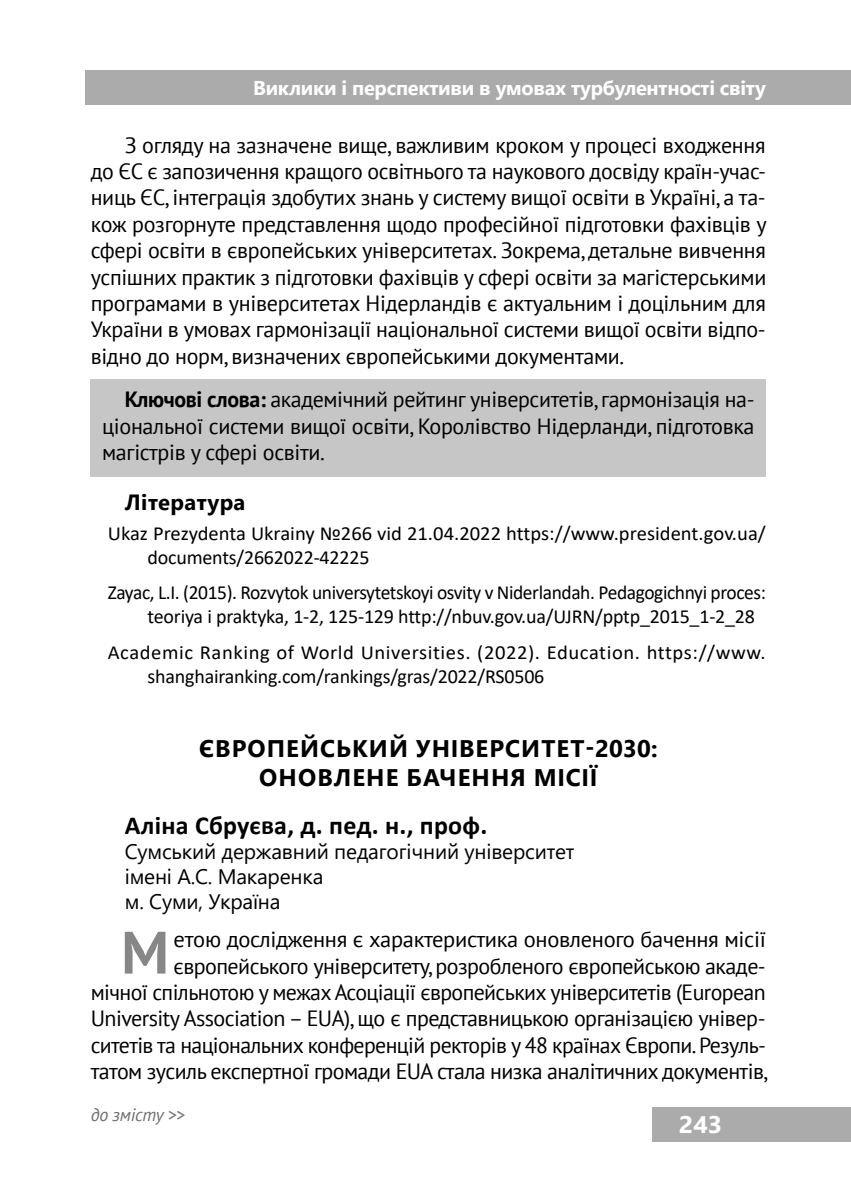
<style>
.page{position:relative;width:851px;height:1191px;background:#fff}
.page>*{position:absolute;margin:0;border:0;box-sizing:border-box;transform-origin:0 0}
.t1{font:700 59.8px "PT Sans";color:#878787}
.t2{font:700 26px "Calibri";letter-spacing:.01em;color:#000}
.t3{font:700 24px/28.8px "Segoe UI";letter-spacing:.045em;color:#000;text-align:center}
.t4{font:700 24px "Segoe UI";color:#fff;scale:1.05 1}
.t5{font:22px/26.4px "PT Sans";letter-spacing:-.025em;color:#000;text-align:justify}
.t6{font:700 22px "Segoe UI";letter-spacing:.02em;color:#000}
.t7{font:21px/25.2px "Segoe UI";letter-spacing:-.01em;color:#000}
.t8{font:20px/24px "Calibri";letter-spacing:-.01em;color:#000}
.t9{font:20px/24px "Calibri";letter-spacing:.02em;color:#000}
.t10{font:700 20px "Segoe UI";letter-spacing:-.015em;color:#fff}
.t11{font:italic 18px "PT Sans";letter-spacing:-.015em;color:#706f6f}
.s1{font-weight:700}
</style>
<div class="page">
<div style="left:85px;top:71px;width:765px;height:34px;background:#ababab"></div>
<div style="left:652px;top:1107px;width:198px;height:34px;background:#ababab"></div>
<div style="left:91px;top:379px;width:674px;height:98px;background:#c6c6c6"></div>
<p class="t10" style="left:253px;top:69px;width:514px">Виклики і перспективи в умовах турбулентності світу</p>
<p class="t5" style="left:91px;top:131px;width:677px;text-indent:34px">З огляду на зазначене вище, важливим кроком у процесі входження до ЄС є запозичення кращого освітнього та наукового досвіду країн-учас&shy;ниць ЄС, інтеграція здобутих знань у систему вищої освіти в Україні, а та&shy;кож розгорнуте представлення щодо професійної підготовки фахівців у сфері освіти в європейських університетах. Зокрема, детальне вивчення успішних практик з підготовки фахівців у сфері освіти за магістерськими програмами в університетах Нідерландів є актуальним і доцільним для України в умовах гармонізації національної системи вищої освіти відпо&shy;відно до норм, визначених європейськими документами.</p>
<p class="t5" style="left:102px;top:386px;width:653px;text-indent:23px"><span class="s1">Ключові слова:</span> академічний рейтинг університетів, гармонізація на&shy;ціональної системи вищої освіти, Королівство Нідерланди, підготовка магістрів у сфері освіти.</p>
<p class="t6" style="left:125px;top:481px;width:122px">Література</p>
<p class="t8" style="left:147px;top:521px;width:619px;text-indent:-40px">Ukaz Prezydenta Ukrainy №266 vid 21.04.2022 https://www.president.gov.ua/ documents/2662022-42225</p>
<p class="t8" style="left:147px;top:580px;width:619px;text-indent:-40px">Zayac, L.I. (2015). Rozvytok universytetskoyi osvity v Niderlandah. Pedagogichnyi proces: teoriya i praktyka, 1-2, 125-129 http://nbuv.gov.ua/UJRN/pptp_2015_1-2_28</p>
<p class="t9" style="left:147px;top:639px;width:619px;text-indent:-40px">Academic Ranking of World Universities. (2022). Education. https://www. shanghairanking.com/rankings/gras/2022/RS0506</p>
<p class="t3" style="left:199px;top:732px;width:460px">ЄВРОПЕЙСЬКИЙ УНІВЕРСИТЕТ-2030:<br>ОНОВЛЕНЕ БАЧЕННЯ МІСІЇ</p>
<p class="t2" style="left:125px;top:806px;width:364px">Аліна Сбруєва, д. пед. н., проф.</p>
<p class="t7" style="left:125px;top:837px;width:451px">Сумський державний педагогічний університет імені А.С. Макаренка<br>м. Суми, Україна</p>
<h1 class="t1" style="left:121px;top:912px;width:49px">М</h1>
<p class="t5" style="left:91px;top:925px;width:678px;text-align:right">етою дослідження є характеристика оновленого бачення місії європейського університету, розробленого європейською акаде-<br>мічної спільнотою у межах Асоціації європейських університетів (European University Association – EUA), що є представницькою організацією універ&shy;ситетів та національних конференцій ректорів у 48 країнах Європи. Резуль&shy;татом зусиль експертної громади EUA стала низка аналітичних документів,</p>
<p class="t11" style="left:91px;top:1103px;width:95px">до змісту &gt;&gt;</p>
<p class="t4" style="left:678px;top:1101px;width:43px">243</p>
</div>
